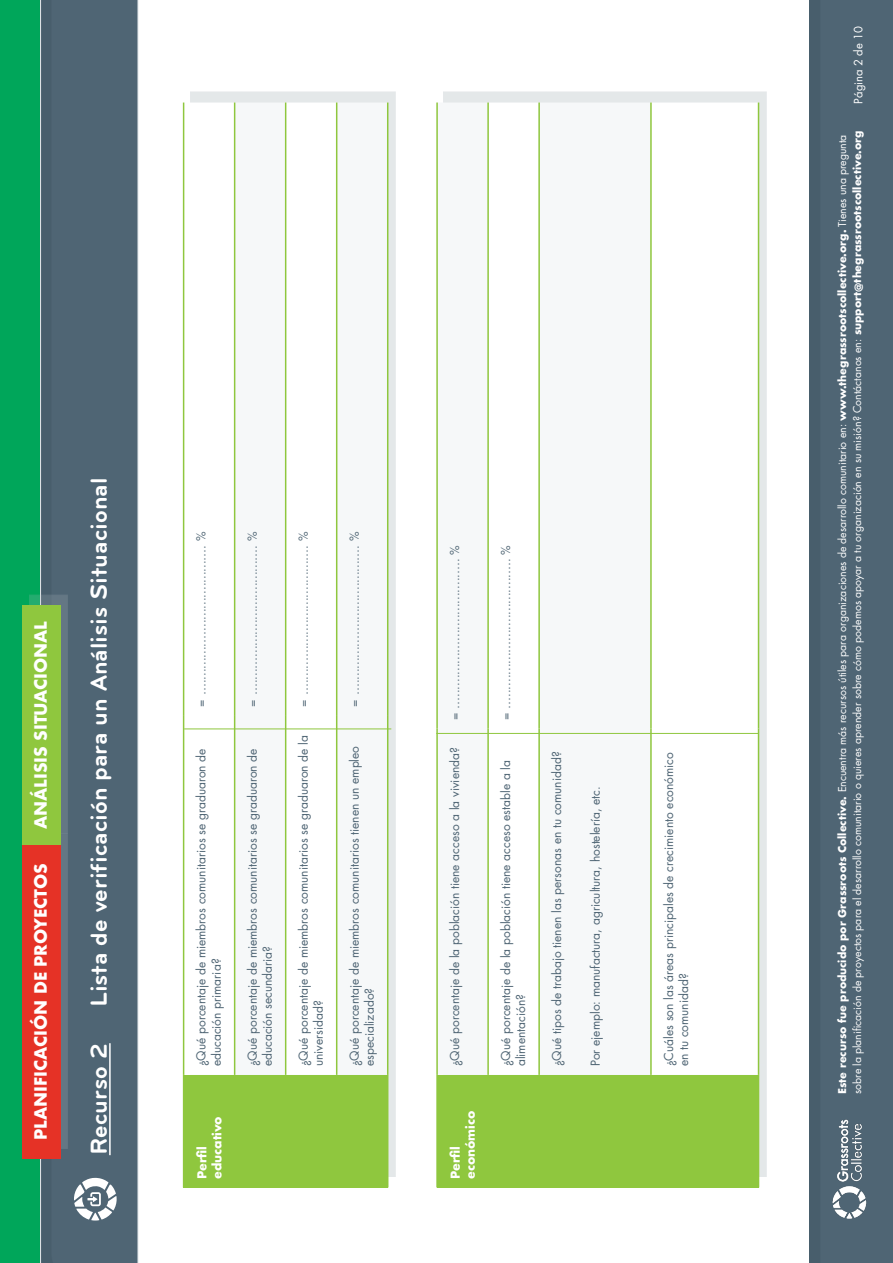
<style>
.page{position:relative;width:893px;height:1263px;background:#fff}
.page>*{position:absolute;margin:0;border:0;box-sizing:border-box;transform-origin:0 0}
.t1{font:700 24px "Bryant";color:#fff}
.t2{font:700 16.5px "Futura";letter-spacing:-.005em;color:#fff}
.t3{font:12px/15px "Futura";color:#4f6574}
.t4{font:700 12px/15px "Futura";color:#fff}
.t5{font:11.25px "Futura";color:#fff}
.t6{font:10.5px/15px "Futura";color:#fff}
.s1{font-weight:700}
</style>
<div class="page">
<div style="left:37px;top:0;width:102px;height:1263px;background:#4f6574"></div>
<div style="left:0;top:0;width:40px;height:1263px;background:#00a65a"></div>
<div style="left:807px;top:0;width:86px;height:1263px;background:#4f6574"></div>
<hr style="left:109px;top:1043px;width:2px;height:112px;background:#fff">
<img style="left:832px;top:1119px;width:34px;height:100px">
<svg style="left:74px;top:1178px;width:43px;height:42px"></svg>
<div style="left:190px;top:92px;width:205px;height:1085px;background:#bcc5c9;opacity:.4"></div>
<div style="left:184px;top:1075px;width:204px;height:112px;background:#8fc73e"></div>
<svg style="left:184px;top:103px;width:50px;height:972px"></svg>
<svg style="left:235px;top:103px;width:152px;height:972px;fill:#f6f8f9"></svg>
<hr style="left:183px;top:1075px;width:1px;height:112px;background:#8fc73e">
<hr style="left:183px;top:715px;width:1px;height:360px;background:#8fc73e">
<hr style="left:183px;top:103px;width:1px;height:612px;background:#8fc73e">
<hr style="left:234px;top:715px;width:1px;height:360px;background:#8fc73e">
<hr style="left:234px;top:103px;width:1px;height:612px;background:#8fc73e">
<hr style="left:285px;top:715px;width:1px;height:360px;background:#8fc73e">
<hr style="left:285px;top:103px;width:1px;height:612px;background:#8fc73e">
<hr style="left:336px;top:715px;width:1px;height:360px;background:#8fc73e">
<hr style="left:336px;top:103px;width:1px;height:612px;background:#8fc73e">
<hr style="left:387px;top:715px;width:1px;height:360px;background:#8fc73e">
<hr style="left:387px;top:103px;width:1px;height:612px;background:#8fc73e">
<hr style="left:184px;top:728px;width:207px;height:1px;background:#8fc73e">
<div style="left:443px;top:92px;width:323px;height:1085px;background:#bcc5c9;opacity:.4"></div>
<div style="left:437px;top:1075px;width:321px;height:112px;background:#8fc73e"></div>
<div style="left:438px;top:103px;width:49px;height:972px;background:#f6f8f9"></div>
<svg style="left:489px;top:103px;width:269px;height:972px"></svg>
<hr style="left:436px;top:1075px;width:2px;height:112px;background:#8fc73e">
<hr style="left:758px;top:1075px;width:1px;height:112px;background:#8fc73e">
<hr style="left:436px;top:728px;width:2px;height:347px;background:#8fc73e">
<hr style="left:436px;top:103px;width:2px;height:625px;background:#8fc73e">
<hr style="left:487px;top:728px;width:2px;height:347px;background:#8fc73e">
<hr style="left:487px;top:103px;width:2px;height:625px;background:#8fc73e">
<hr style="left:538px;top:728px;width:2px;height:347px;background:#8fc73e">
<hr style="left:538px;top:103px;width:2px;height:625px;background:#8fc73e">
<hr style="left:650px;top:728px;width:2px;height:347px;background:#8fc73e">
<hr style="left:650px;top:103px;width:2px;height:625px;background:#8fc73e">
<hr style="left:758px;top:728px;width:1px;height:347px;background:#8fc73e">
<hr style="left:758px;top:103px;width:1px;height:625px;background:#8fc73e">
<hr style="left:436px;top:733px;width:322px;height:1px;background:#8fc73e">
<div style="left:29px;top:833px;width:38px;height:315px;background:#bcc5c9;opacity:.2"></div>
<div style="left:22px;top:844px;width:38px;height:315px;background:#e53226"></div>
<div style="left:29px;top:594px;width:38px;height:240px;background:#bcc5c9;opacity:.2"></div>
<div style="left:22px;top:605px;width:38px;height:239px;background:#8fc73e"></div>
<h2 class="t2" style="left:29px;top:829px;width:210px;rotate:-90deg">ANÁLISIS SITUACIONAL</h2>
<h2 class="t2" style="left:29px;top:1140px;width:278px;rotate:-90deg">PLANIFICACIÓN DE PROYECTOS</h2>
<h1 class="t1" style="left:86px;top:1007px;width:531px;rotate:-90deg">Lista de verificación para un Análisis Situacional</h1>
<h1 class="t1" style="left:86px;top:1155px;width:113px;rotate:-90deg">Recurso 2</h1>
<p class="t3" style="left:194px;top:706px;width:176px;rotate:-90deg">= …...........…...................…. %</p>
<p class="t3" style="left:245px;top:706px;width:176px;rotate:-90deg">= …....…..........................…. %</p>
<p class="t3" style="left:296px;top:706px;width:176px;rotate:-90deg">= …......…........................…. %</p>
<p class="t3" style="left:347px;top:706px;width:176px;rotate:-90deg">= …............…..................…. %</p>
<p class="t3" style="left:447px;top:720px;width:176px;rotate:-90deg">= …............…..................…. %</p>
<p class="t3" style="left:498px;top:720px;width:176px;rotate:-90deg">= …............…..................…. %</p>
<p class="t3" style="left:194px;top:1066px;width:319px;rotate:-90deg">¿Qué porcentaje de miembros comunitarios se graduaron de educación primaria?</p>
<p class="t3" style="left:245px;top:1066px;width:319px;rotate:-90deg">¿Qué porcentaje de miembros comunitarios se graduaron de educación secundaria?</p>
<p class="t3" style="left:296px;top:1066px;width:333px;rotate:-90deg">¿Qué porcentaje de miembros comunitarios se graduaron de la universidad?</p>
<p class="t3" style="left:347px;top:1066px;width:322px;rotate:-90deg">¿Qué porcentaje de miembros comunitarios tienen un empleo especializado?</p>
<p class="t3" style="left:447px;top:1066px;width:321px;rotate:-90deg">¿Qué porcentaje de la población tiene acceso a la vivienda?</p>
<p class="t3" style="left:498px;top:1066px;width:308px;rotate:-90deg">¿Qué porcentaje de la población tiene acceso estable a la alimentación?</p>
<p class="t3" style="left:549px;top:1066px;width:316px;rotate:-90deg">¿Qué tipos de trabajo tienen las personas en tu comunidad?</p>
<p class="t3" style="left:588px;top:1066px;width:281px;rotate:-90deg">Por ejemplo: manufactura, agricultura, hostelería, etc.</p>
<p class="t3" style="left:661px;top:1066px;width:316px;rotate:-90deg">¿Cuáles son las áreas principales de crecimiento económico en tu comunidad?</p>
<p class="t4" style="left:194px;top:1179px;width:64px;rotate:-90deg">Perfil educativo</p>
<p class="t4" style="left:448px;top:1179px;width:70px;rotate:-90deg">Perfil económico</p>
<p class="t5" style="left:851px;top:103px;width:79px;rotate:-90deg">Página 2 de 10</p>
<p class="t6" style="left:835px;top:1094px;width:965px;rotate:-90deg"><span class="s1">Este recurso fue producido por Grassroots Collective.</span> Encuentra más recursos útiles para organizaciones de desarrollo comunitario en: <span class="s1">www.thegrassrootscollective.org.</span> Tienes una pregunta sobre la planificación de proyectos para el desarrollo comunitario o quieres aprender sobre cómo podemos apoyar a tu organización en su misión? Contáctanos en: <span class="s1">support@thegrassrootscollective.org</span></p>
</div>
